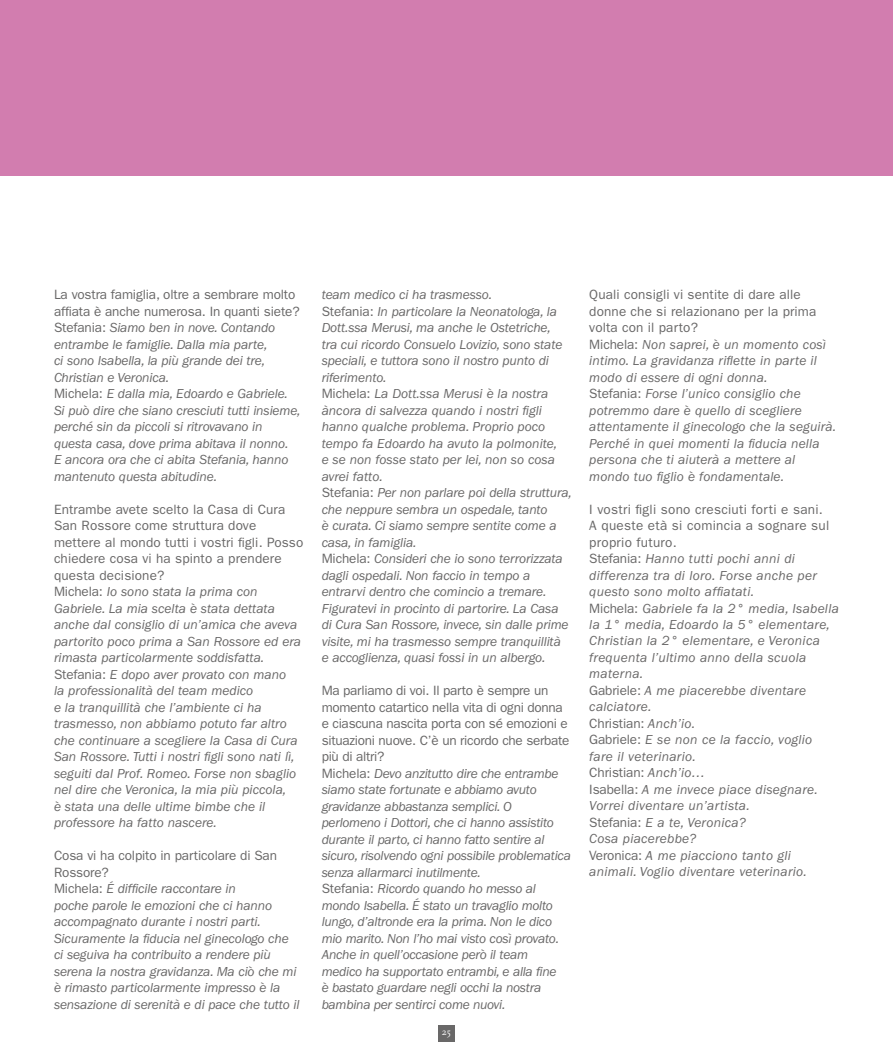
<style>
.page{position:relative;width:893px;height:1063px;background:#fff}
.page>*{position:absolute;margin:0;border:0;box-sizing:border-box;transform-origin:0 0}
.t1{font:italic 13.5px/16.5px "ITC Franklin Gothic Std";letter-spacing:-.01em;color:#696868}
.t2{font:italic 13.5px/16.5px "ITC Franklin Gothic Std";letter-spacing:.02em;color:#696868}
.t3{font:italic 13.5px/16.5px "ITC Franklin Gothic Std";letter-spacing:.01em;color:#696868}
.t4{font:9.45px "Scala";color:#fff}
.s1{font-style:normal}
</style>
<div class="page">
<div style="left:438px;top:1025px;width:17px;height:16px;background:#696868"></div>
<div style="left:0;top:0;width:893px;height:175px;background:#d27daf"></div>
<p class="t1" style="left:54px;top:287px;width:248px"><span class="s1">La vostra famiglia, oltre a sembrare molto affiata è anche numerosa. In quanti siete?<br>Stefania:</span> Siamo ben in nove. Contando entrambe le famiglie. Dalla mia parte,<br>ci sono Isabella, la più grande dei tre, Christian e Veronica.<br><span class="s1">Michela:</span> E dalla mia, Edoardo e Gabriele.<br>Si può dire che siano cresciuti tutti insieme, perché sin da piccoli si ritrovavano in questa casa, dove prima abitava il nonno.<br>E ancora ora che ci abita Stefania, hanno mantenuto questa abitudine.</p>
<p class="t1" style="left:54px;top:501px;width:251px"><span class="s1">Entrambe avete scelto la Casa di Cura San Rossore come struttura dove mettere al mondo tutti i vostri figli. Posso chiedere cosa vi ha spinto a prendere questa decisione?<br>Michela:</span> Io sono stata la prima con Gabriele. La mia scelta è stata dettata anche dal consiglio di un’amica che aveva partorito poco prima a San Rossore ed era rimasta particolarmente soddisfatta.<br><span class="s1">Stefania:</span> E dopo aver provato con mano<br>la professionalità del team medico<br>e la tranquillità che l’ambiente ci ha trasmesso, non abbiamo potuto far altro che continuare a scegliere la Casa di Cura San Rossore. Tutti i nostri figli sono nati lì, seguiti dal Prof. Romeo. Forse non sbaglio nel dire che Veronica, la mia più piccola,<br>è stata una delle ultime bimbe che il professore ha fatto nascere.</p>
<p class="t1" style="left:54px;top:848px;width:247px"><span class="s1">Cosa vi ha colpito in particolare di San Rossore?<br>Michela:</span> É difficile raccontare in<br>poche parole le emozioni che ci hanno accompagnato durante i nostri parti.<br>Sicuramente la fiducia nel ginecologo che ci seguiva ha contribuito a rendere più serena la nostra gravidanza. Ma ciò che mi è rimasto particolarmente impresso è la sensazione di serenità e di pace che tutto il</p>
<p class="t1" style="left:322px;top:287px;width:252px">team medico ci ha trasmesso.<br><span class="s1">Stefania:</span> In particolare la Neonatologa, la Dott.ssa Merusi, ma anche le Ostetriche,<br>tra cui ricordo Consuelo Lovizio, sono state speciali, e tuttora sono il nostro punto di riferimento.<br><span class="s1">Michela:</span> La Dott.ssa Merusi è la nostra àncora di salvezza quando i nostri figli hanno qualche problema. Proprio poco tempo fa Edoardo ha avuto la polmonite,<br>e se non fosse stato per lei, non so cosa avrei fatto.<br><span class="s1">Stefania:</span> Per non parlare poi della struttura, che neppure sembra un ospedale, tanto<br>è curata. Ci siamo sempre sentite come a casa, in famiglia.<br><span class="s1">Michela:</span> Consideri che io sono terrorizzata dagli ospedali. Non faccio in tempo a entrarvi dentro che comincio a tremare.<br>Figuratevi in procinto di partorire. La Casa di Cura San Rossore, invece, sin dalle prime visite, mi ha trasmesso sempre tranquillità<br>e accoglienza, quasi fossi in un albergo.</p>
<p class="t1" style="left:322px;top:683px;width:251px"><span class="s1">Ma parliamo di voi. Il parto è sempre un momento catartico nella vita di ogni donna e ciascuna nascita porta con sé emozioni e situazioni nuove. C’è un ricordo che serbate più di altri?<br>Michela:</span> Devo anzitutto dire che entrambe siamo state fortunate e abbiamo avuto gravidanze abbastanza semplici. O perlomeno i Dottori, che ci hanno assistito durante il parto, ci hanno fatto sentire al sicuro, risolvendo ogni possibile problematica senza allarmarci inutilmente.<br><span class="s1">Stefania:</span> Ricordo quando ho messo al mondo Isabella. É stato un travaglio molto lungo, d’altronde era la prima. Non le dico mio marito. Non l’ho mai visto così provato.<br>Anche in quell’occasione però il team medico ha supportato entrambi, e alla fine<br>è bastato guardare negli occhi la nostra bambina per sentirci come nuovi.</p>
<p class="t4" style="left:442px;top:1027px;width:11px">25</p>
<p class="t3" style="left:589px;top:287px;width:248px"><span class="s1">Quali consigli vi sentite di dare alle donne che si relazionano per la prima volta con il parto?<br>Michela:</span> Non saprei, è un momento così intimo. La gravidanza riflette in parte il modo di essere di ogni donna.<br><span class="s1">Stefania:</span> Forse l’unico consiglio che potremmo dare è quello di scegliere attentamente il ginecologo che la seguirà.<br>Perché in quei momenti la fiducia nella persona che ti aiuterà a mettere al mondo tuo figlio è fondamentale.</p>
<p class="t2" style="left:589px;top:501px;width:251px"><span class="s1">I vostri figli sono cresciuti forti e sani.<br>A queste età si comincia a sognare sul proprio futuro.<br>Stefania:</span> Hanno tutti pochi anni di differenza tra di loro. Forse anche per questo sono molto affiatati.<br><span class="s1">Michela:</span> Gabriele fa la 2° media, Isabella la 1° media, Edoardo la 5° elementare,<br>Christian la 2° elementare, e Veronica frequenta l’ultimo anno della scuola materna.<br><span class="s1">Gabriele:</span> A me piacerebbe diventare calciatore.<br><span class="s1">Christian:</span> Anch’io.<br><span class="s1">Gabriele:</span> E se non ce la faccio, voglio fare il veterinario.<br><span class="s1">Christian:</span> Anch’io…<br><span class="s1">Isabella:</span> A me invece piace disegnare.<br>Vorrei diventare un’artista.<br><span class="s1">Stefania:</span> E a te, Veronica?<br>Cosa piacerebbe?<br><span class="s1">Veronica:</span> A me piacciono tanto gli animali. Voglio diventare veterinario.</p>
</div>
